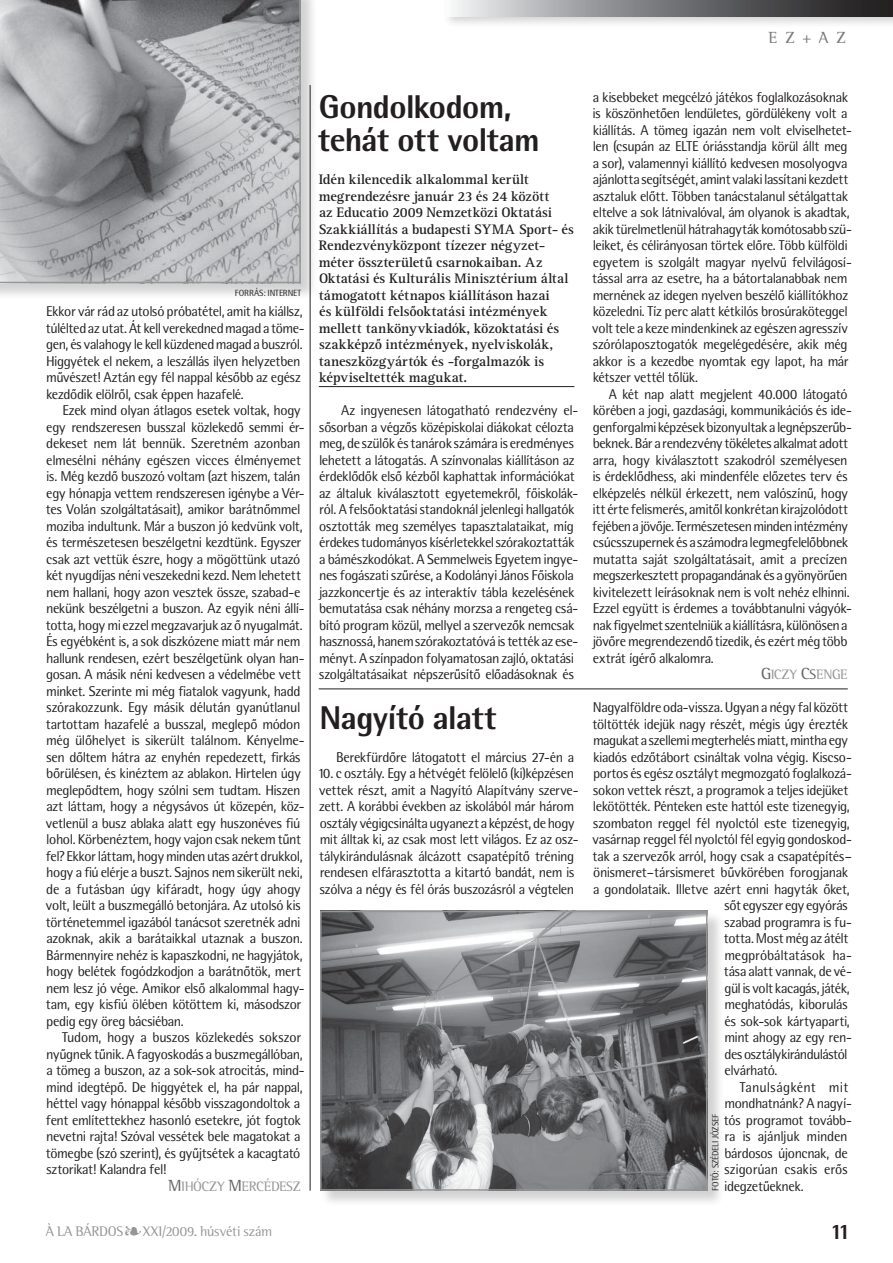
<style>
.page{position:relative;width:893px;height:1263px;background:#fff}
.page>*{position:absolute;margin:0;border:0;box-sizing:border-box;transform-origin:0 0}
.t1{font:700 33px/33px "Rotis Sm Sn XPFL";color:#231f20}
.t2{font:700 21.75px "Rotis Sm Sn XPFL";color:#231f20}
.t3{font:16.5px "Rotis Sm Srf PFL";color:#77797b}
.t4{font:14.25px/16.5px "Rotis Sm Sn PFL";letter-spacing:.01em;color:#231f20}
.t5{font:700 14.25px/16.5px "Rotis Srf PFL";letter-spacing:.01em;color:#231f20}
.t6{font:14.25px "Rotis Sm Srf PFL";letter-spacing:.01em;color:#949698}
.t7{font:14.25px "Rotis Sm Sn PFL";letter-spacing:.03em;color:#231f20}
.t8{font:14.25px "Rotis Sm Sn PFL";letter-spacing:.05em;color:#231f20}
.t9{font:14.1px "Rotis Sm Srf PFL SC850";letter-spacing:.015em;color:#949698}
.t10{font:9px "Rotis Sm Sn PFL";letter-spacing:.075em;color:#231f20}
.t11{font:9px "Rotis Sm Sn PFL";letter-spacing:.045em;color:#231f20}
.s1{font-size:16.5px;color:#636466}
.s2{color:#636466}
</style>
<div class="page">
<div style="left:442px;top:0;width:451px;height:29px;background:#231f20;opacity:.2"></div>
<svg style="left:446px;top:0;width:447px;height:16px;background:#7b7b7d"></svg>
<div style="left:0;top:0;width:318px;height:300px;background:#231f20;opacity:.2"></div>
<svg style="left:0;top:0;width:301px;height:283px;background:#a4a5a8"></svg>
<hr style="left:319px;top:386px;width:255px;height:1px;background:#231f20">
<div style="left:320px;top:911px;width:404px;height:296px;background:#231f20;opacity:.2"></div>
<img style="left:323px;top:914px;width:382px;height:274px">
<div style="left:320px;top:911px;width:388px;height:280px;border:2px solid #949698"></div>
<hr style="left:310px;top:85px;width:1px;height:1106px;background:#231f20">
<hr style="left:319px;top:689px;width:529px;height:1px;background:#231f20">
<p class="t3" style="left:769px;top:27px;width:78px">EZ+A Z</p>
<p class="t11" style="left:235px;top:288px;width:67px">forrás: intern et</p>
<p class="t4" style="left:46px;top:303px;width:260px">Ekkor vár rád az utolsó próbatétel, amit ha kiállsz, túlélted az utat. Át kell verekedned magad a töme&shy;gen, és valahogy le kell küzdened magad a buszról.<br>Higgyétek el nekem, a leszállás ilyen helyzetben művészet! Aztán egy fél nappal később az egész kezdődik elölről, csak éppen hazafelé.</p>
<p class="t4" style="left:46px;top:402px;width:260px;text-indent:17px">Ezek mind olyan átlagos esetek voltak, hogy egy rendszeresen busszal közlekedő semmi ér&shy;dekeset nem lát bennük. Szeretném azonban elmesélni néhány egészen vicces élményemet is. Még kezdő buszozó voltam (azt hiszem, talán egy hónapja vettem rendszeresen igénybe a Vér&shy;tes Volán szolgáltatásait), amikor barátnőmmel moziba indultunk. Már a buszon jó kedvünk volt, és természetesen beszélgetni kezdtünk. Egyszer csak azt vettük észre, hogy a mögöttünk utazó két nyugdíjas néni veszekedni kezd. Nem lehetett nem hallani, hogy azon vesztek össze, szabad-e nekünk beszélgetni a buszon. Az egyik néni állí&shy;totta, hogy mi ezzel megzavarjuk az ő nyugalmát.<br>És egyébként is, a sok diszkózene miatt már nem hallunk rendesen, ezért beszélgetünk olyan han&shy;gosan. A másik néni kedvesen a védelmébe vett minket. Szerinte mi még fiatalok vagyunk, hadd szórakozzunk. Egy másik délután gyanútlanul tartottam hazafelé a busszal, meglepő módon még ülőhelyet is sikerült találnom. Kényelme&shy;sen dőltem hátra az enyhén repedezett, firkás bőrülésen, és kinéztem az ablakon. Hirtelen úgy meglepődtem, hogy szólni sem tudtam. Hiszen azt láttam, hogy a négysávos út közepén, köz&shy;vetlenül a busz ablaka alatt egy huszonéves fiú lohol. Körbenéztem, hogy vajon csak nekem tűnt fel? Ekkor láttam, hogy minden utas azért drukkol, hogy a fiú elérje a buszt. Sajnos nem sikerült neki, de a futásban úgy kifáradt, hogy úgy ahogy volt, leült a buszmegálló betonjára. Az utolsó kis történetemmel igazából tanácsot szeretnék adni azoknak, akik a barátaikkal utaznak a buszon.<br>Bármennyire nehéz is kapaszkodni, ne hagyjátok, hogy belétek fogódzkodjon a barátnőtök, mert nem lesz jó vége. Amikor első alkalommal hagy&shy;tam, egy kisfiú ölében kötöttem ki, másodszor pedig egy öreg bácsiéban.</p>
<p class="t4" style="left:46px;top:1029px;width:260px;text-indent:16px">Tudom, hogy a buszos közlekedés sokszor nyűgnek tűnik. A fagyoskodás a buszmegállóban, a tömeg a buszon, az a sok-sok atrocitás, mind&shy;mind idegtépő. De higgyétek el, ha pár nappal, héttel vagy hónappal később visszagondoltok a fent említettekhez hasonló esetekre, jót fogtok nevetni rajta! Szóval vessétek bele magatokat a tömegbe (szó szerint), és gyűjtsétek a kacagtató sztorikat! Kalandra fel!</p>
<p class="t9" style="left:168px;top:1178px;width:133px"><span class="s1">M</span>IHÓCZY <span class="s1">M</span>ERCÉDESZ</p>
<h1 class="t1" style="left:318px;top:90px;width:223px">Gondolkodom, tehát ott voltam</h1>
<p class="t5" style="left:319px;top:171px;width:256px">Idén kilencedik alkalommal került megrendezésre január 23 és 24 között<br>az Educatio 2009 Nemzetközi Oktatási Szakkiállítás a budapesti SYMA Sport- és Rendezvényközpont tízezer négyzet&shy;méter összterületű csarnokaiban. Az Oktatási és Kulturális Minisztérium által támogatott kétnapos kiállításon hazai<br>és külföldi felsőoktatási intézmények mellett tankönyvkiadók, közoktatási és szakképző intézmények, nyelviskolák, taneszközgyártók és -forgalmazók is képviseltették magukat.</p>
<p class="t4" style="left:319px;top:402px;width:260px;text-indent:22px">Az ingyenesen látogatható rendezvény el&shy;sősorban a végzős középiskolai diákokat célozta meg, de szülők és tanárok számára is eredményes lehetett a látogatás. A színvonalas kiállításon az érdeklődők első kézből kaphattak információkat az általuk kiválasztott egyetemekről, főiskolák&shy;ról. A felsőoktatási standoknál jelenlegi hallgatók osztották meg személyes tapasztalataikat, míg érdekes tudományos kísérletekkel szórakoztatták a bámészkodókat. A Semmelweis Egyetem ingye&shy;nes fogászati szűrése, a Kodolányi János Főiskola jazzkoncertje és az interaktív tábla kezelésének bemutatása csak néhány morzsa a rengeteg csá&shy;bító program közül, mellyel a szervezők nemcsak hasznossá, hanem szórakoztatóvá is tették az ese&shy;ményt. A színpadon folyamatosan zajló, oktatási szolgáltatásaikat népszerűsítő előadásoknak és</p>
<h1 class="t1" style="left:320px;top:700px;width:179px">Nagyító alatt</h1>
<p class="t4" style="left:336px;top:748px;width:239px">Berekfürdőre látogatott el március 27-én a</p>
<p class="t4" style="left:318px;top:765px;width:262px">10. c osztály. Egy a hétvégét felölelő (ki)képzésen vettek részt, amit a Nagyító Alapítvány szerve&shy;zett. A korábbi években az iskolából már három osztály végigcsinálta ugyanezt a képzést, de hogy mit álltak ki, az csak most lett világos. Ez az osz&shy;tálykirándulásnak álcázott csapatépítő tréning rendesen elfárasztotta a kitartó bandát, nem is szólva a négy és fél órás buszozásról a végtelen</p>
<p class="t4" style="left:592px;top:88px;width:261px">a kisebbeket megcélzó játékos foglalkozásoknak is köszönhetően lendületes, gördülékeny volt a kiállítás. A tömeg igazán nem volt elviselhetet&shy;len (csupán az ELTE óriásstandja körül állt meg a sor), valamennyi kiállító kedvesen mosolyogva ajánlotta segítségét, amint valaki lassítani kezdett asztaluk előtt. Többen tanácstalanul sétálgattak eltelve a sok látnivalóval, ám olyanok is akadtak, akik türelmetlenül hátrahagyták komótosabb szü&shy;leiket, és célirányosan törtek előre. Több külföldi egyetem is szolgált magyar nyelvű felvilágosí&shy;tással arra az esetre, ha a bátortalanabbak nem mernének az idegen nyelven beszélő kiállítókhoz közeledni. Tíz perc alatt kétkilós brosúraköteggel volt tele a keze mindenkinek az egészen agresszív szórólaposztogatók megelégedésére, akik még akkor is a kezedbe nyomtak egy lapot, ha már kétszer vettél tőlük.</p>
<p class="t4" style="left:592px;top:385px;width:261px;text-indent:16px">A két nap alatt megjelent 40.000 látogató körében a jogi, gazdasági, kommunikációs és ide&shy;genforgalmi képzések bizonyultak a legnépszerűb&shy;beknek. Bár a rendezvény tökéletes alkalmat adott arra, hogy kiválasztott szakodról személyesen is érdeklődhess, aki mindenféle előzetes terv és elképzelés nélkül érkezett, nem valószínű, hogy itt érte felismerés, amitől konkrétan kirajzolódott fejében a jövője. Természetesen minden intézmény csúcsszupernek és a számodra legmegfelelőbbnek mutatta saját szolgáltatásait, amit a precízen megszerkesztett propagandának és a gyönyörűen kivitelezett leírásoknak nem is volt nehéz elhinni.<br>Ezzel együtt is érdemes a továbbtanulni vágyók&shy;nak figyelmet szentelniük a kiállításra, különösen a jövőre megrendezendő tizedik, és ezért még több extrát ígérő alkalomra.</p>
<p class="t9" style="left:761px;top:666px;width:87px"><span class="s1">G</span>ICZY <span class="s1">C</span><span class="s2">S</span>ENGE</p>
<p class="t4" style="left:593px;top:699px;width:257px">Nagyalföldre oda-vissza. Ugyan a négy fal között</p>
<p class="t4" style="left:593px;top:715px;width:257px">töltötték idejük nagy részét, mégis úgy érezték</p>
<p class="t4" style="left:593px;top:732px;width:256px">magukat a szellemi megterhelés miatt, mintha egy</p>
<p class="t4" style="left:593px;top:748px;width:260px">kiadós edzőtábort csináltak volna végig. Kiscso-</p>
<p class="t4" style="left:593px;top:765px;width:260px">portos és egész osztályt megmozgató foglalkozá-</p>
<p class="t4" style="left:593px;top:781px;width:256px">sokon vettek részt, a programok a teljes idejüket</p>
<p class="t4" style="left:593px;top:798px;width:258px">lekötötték. Pénteken este hattól este tizenegyig,</p>
<p class="t4" style="left:593px;top:814px;width:258px">szombaton reggel fél nyolctól este tizenegyig,</p>
<p class="t4" style="left:593px;top:831px;width:261px">vasárnap reggel fél nyolctól fél egyig gondoskod-</p>
<p class="t4" style="left:593px;top:847px;width:261px">tak a szervezők arról, hogy csak a csapatépítés–</p>
<p class="t4" style="left:593px;top:864px;width:256px">önismeret–társismeret bűvkörében forogjanak</p>
<p class="t4" style="left:593px;top:880px;width:258px">a gondolataik. Illetve azért enni hagyták őket,</p>
<p class="t4" style="left:724px;top:897px;width:124px">sőt egyszer egy egyórás</p>
<p class="t4" style="left:724px;top:913px;width:129px">szabad programra is fu-</p>
<p class="t4" style="left:724px;top:930px;width:126px">totta. Most még az átélt</p>
<p class="t7" style="left:724px;top:946px;width:129px">megpróbáltatások ha-</p>
<p class="t4" style="left:724px;top:963px;width:129px">tása alatt vannak, de vé-</p>
<p class="t4" style="left:724px;top:979px;width:127px">gül is volt kacagás, játék,</p>
<p class="t4" style="left:724px;top:996px;width:125px">meghatódás, kiborulás</p>
<p class="t4" style="left:724px;top:1012px;width:127px">és sok-sok kártyaparti,</p>
<p class="t4" style="left:724px;top:1029px;width:129px">mint ahogy az egy ren-</p>
<p class="t4" style="left:724px;top:1045px;width:124px">des osztálykirándulástól</p>
<p class="t4" style="left:725px;top:1062px;width:54px">elvárható.</p>
<p class="t8" style="left:740px;top:1078px;width:110px">Tanulságként mit</p>
<p class="t4" style="left:724px;top:1095px;width:129px">mondhatnánk? A nagyí-</p>
<p class="t4" style="left:724px;top:1111px;width:129px">tós programot tovább-</p>
<p class="t4" style="left:724px;top:1128px;width:124px">ra is ajánljuk minden</p>
<p class="t4" style="left:724px;top:1144px;width:124px">bárdosos újoncnak, de</p>
<p class="t4" style="left:724px;top:1161px;width:124px">szigorúan csakis erős</p>
<p class="t4" style="left:724px;top:1177px;width:81px">idegzetűeknek.</p>
<p class="t10" style="left:710px;top:1191px;width:78px;rotate:-90deg">fotó: szédeli józsef</p>
<p class="t6" style="left:46px;top:1223px;width:227px">À LA BÁRDOS •XXI/2009. HÚSVÉTI SZÁM</p>
<h2 class="t2" style="left:831px;top:1218px;width:18px">11</h2>
</div>
